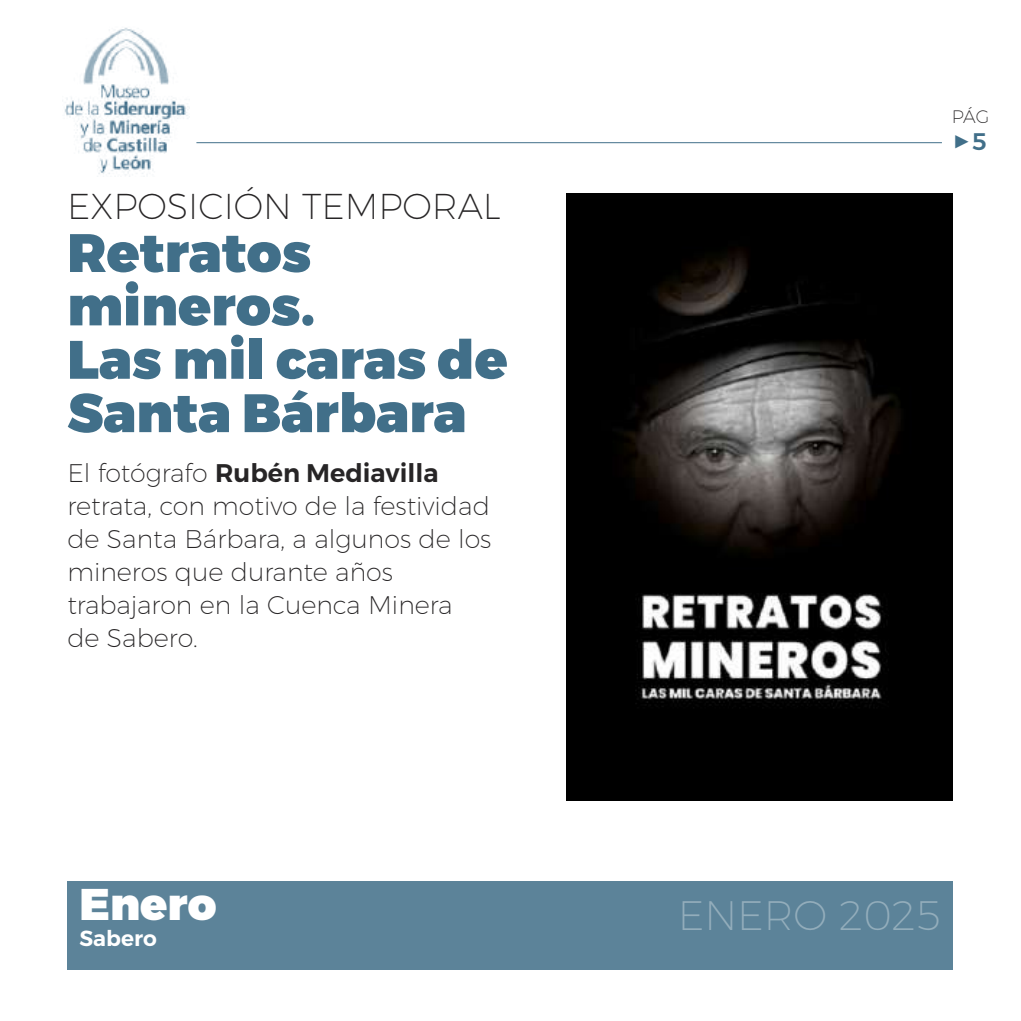
<style>
.page{position:relative;width:1021px;height:1021px;background:#fff}
.page>*{position:absolute;margin:0;border:0;box-sizing:border-box;transform-origin:0 0}
.t1{font:900 54px/53.4px "Montserrat";color:#416f89}
.t2{font:900 44.4px "Montserrat";color:#fff}
.t3{font:200 41.1px "Montserrat";color:#93adbb}
.t4{font:200 36px "Montserrat";color:#272526}
.t5{font:800 31.2px "Montserrat";color:#416f89}
.t6{font:200 25.5px/33px "Montserrat";color:#272526}
.t7{font:600 21.6px "Montserrat";color:#fff}
.t8{font:200 18px "Montserrat";color:#272526}
.s1{font-weight:600}
.s2{font-weight:500;font-size:24px}
</style>
<div class="page">
<img style="left:64px;top:27px;width:124px;height:150px">
<div style="left:67px;top:881px;width:885px;height:88px;background:#5c8399"></div>
<img style="left:566px;top:194px;width:386px;height:606px">
<hr style="left:196px;top:142px;width:745px;height:1px;background:#416f89">
<h3 class="t4" style="left:67px;top:192px;width:435px">EXPOSICIÓN TEMPORAL</h3>
<h1 class="t1" style="left:67px;top:231px;width:442px">Retratos mineros.<br>Las mil caras de<br>Santa Bárbara</h1>
<p class="t6" style="left:67px;top:458px;width:425px">El fotógrafo <span class="s1">Rubén Mediavilla </span>retrata, con motivo de la festividad de Santa Bárbara, a algunos de los mineros que durante años trabajaron en la Cuenca Minera<br>de Sabero.</p>
<p class="t8" style="left:951px;top:110px;width:39px">PÁG</p>
<p class="t5" style="left:951px;top:121px;width:36px">▶<span class="s2">5</span></p>
<h2 class="t2" style="left:79px;top:887px;width:139px">Enero</h2>
<h3 class="t3" style="left:677px;top:899px;width:264px">ENERO 2025</h3>
<p class="t7" style="left:79px;top:930px;width:79px">Sabero</p>
</div>
